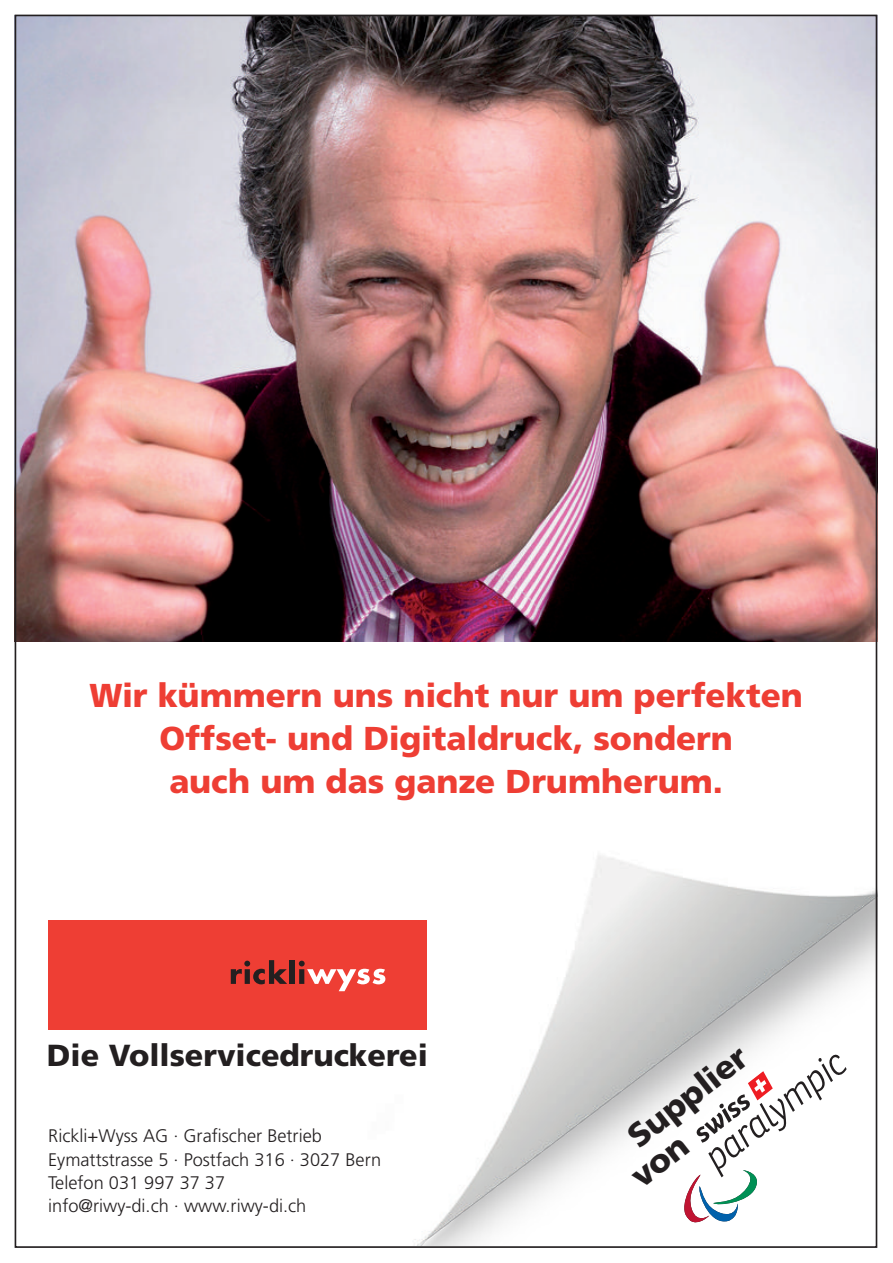
<style>
.page{position:relative;width:893px;height:1263px;background:#fff}
.page>*{position:absolute;margin:0;border:0;box-sizing:border-box;transform-origin:0 0}
.t1{font:900 33.15px/43px "Frutiger LT Std";letter-spacing:-.005em;color:#ee3e34;text-align:center}
.t2{font:900 33.15px/33px "Frutiger LT Std";color:#231f20}
.t3{font:900 30.45px "Frutiger LT Std";color:#231f20}
.t4{font:300 18.15px/23.1px "Frutiger LT Std";color:#231f20}
</style>
<div class="page">
<img style="left:70px;top:663px;width:808px;height:582px">
<div style="left:48px;top:920px;width:379px;height:109px;background:#ee3e34"></div>
<svg style="left:231px;top:960px;width:56px;height:24px"></svg>
<div style="left:290px;top:960px;width:5px;height:24px;background:#231f20"></div>
<svg style="left:299px;top:961px;width:86px;height:30px"></svg>
<img style="left:18px;top:15px;width:860px;height:626px">
<svg style="left:627px;top:1010px;width:251px;height:238px"></svg>
<h1 class="t1" style="left:90px;top:674px;width:715px">Wir kümmern uns nicht nur um perfekten<br>Offset- und Digitaldruck, sondern<br>auch um das ganze Drumherum.</h1>
<h2 class="t3" style="left:47px;top:1037px;width:382px">Die Vollservicedruckerei</h2>
<h1 class="t2" style="left:604px;top:1141px;width:166px;text-indent:22px;rotate:-38deg">Supplier von</h1>
<p class="t4" style="left:48px;top:1125px;width:334px">Rickli+Wyss AG · Grafischer Betrieb Eymattstrasse 5 · Postfach 316 · 3027 Bern Telefon 031 997 37 37<br>info@riwy-di.ch · www.riwy-di.ch</p>
</div>
